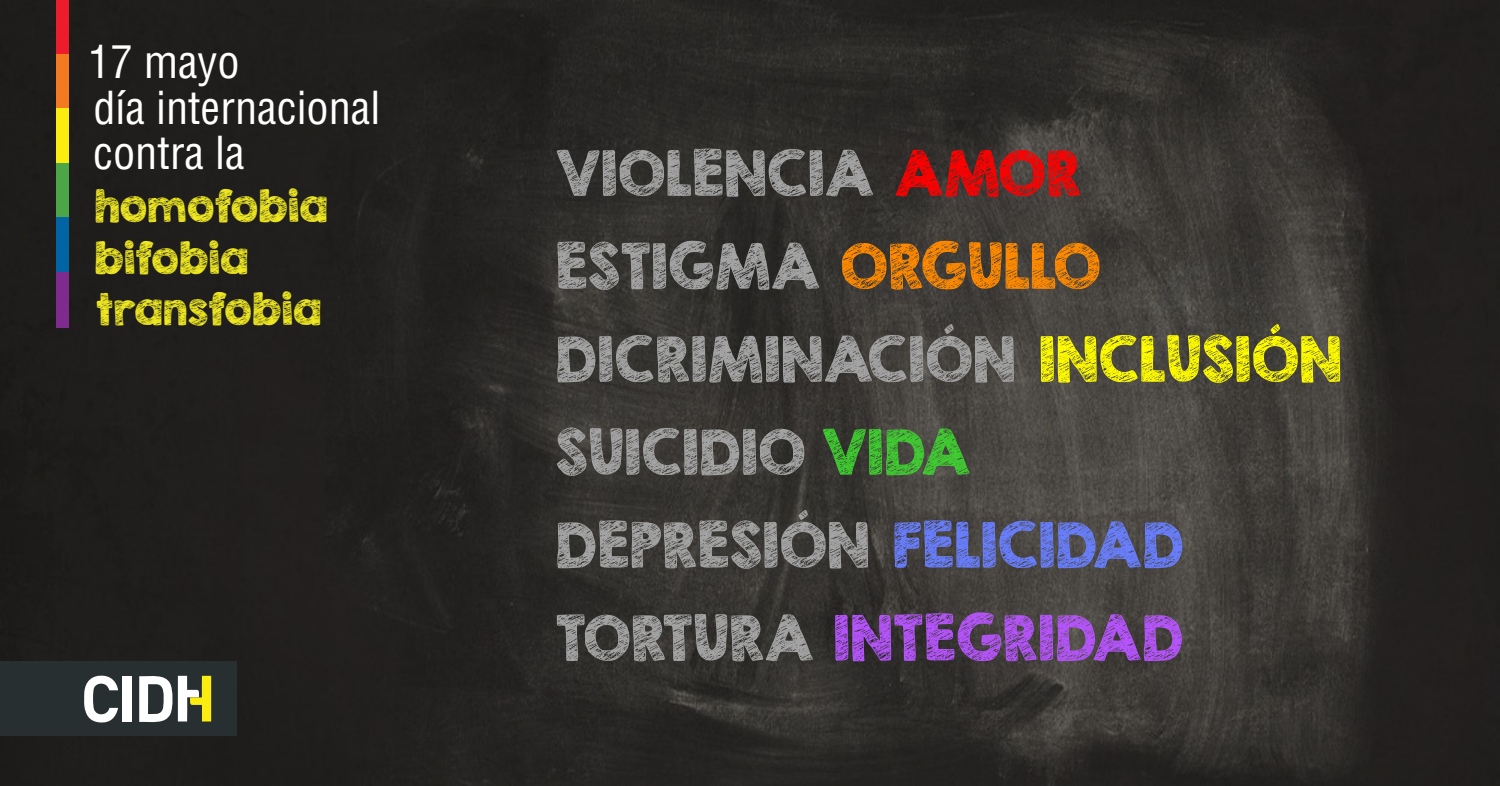
<style>
.page{position:relative;width:1500px;height:786px;background:#fff}
.page>*{position:absolute;margin:0;border:0;box-sizing:border-box;transform-origin:0 0}
.t1{font:61.05px/92.8px "KG Broken Vessels Sketch";color:#a4a4a4}
.t2{font:61.05px "KG Broken Vessels Sketch";color:#b654fc}
.t3{font:condensed 44.4px "Helvetica LT Std";color:#fff}
.t4{font:42.75px/51.9px "KG Broken Vessels Sketch";color:#f0e922}
.s1{color:#f00}
.s2{color:#ff8a00}
.s3{color:#fffc00}
.s4{color:#3fcb31}
.s5{color:#687efc}
.s6{color:#a4a4a4}
</style>
<div class="page">
<img style="left:0;top:0;width:1500px;height:786px">
<div style="left:56px;top:0;width:13px;height:55px;background:#ec1c2c"></div>
<div style="left:56px;top:54px;width:13px;height:56px;background:#f37a20"></div>
<div style="left:56px;top:109px;width:13px;height:55px;background:#fced11"></div>
<div style="left:56px;top:163px;width:13px;height:56px;background:#4ca547"></div>
<div style="left:56px;top:217px;width:13px;height:56px;background:#0164a5"></div>
<div style="left:56px;top:272px;width:13px;height:55px;background:#7e2a8e"></div>
<div style="left:0;top:661px;width:236px;height:74px;background:#272f31"></div>
<svg style="left:84px;top:675px;width:34px;height:48px"></svg>
<div style="left:123px;top:676px;width:9px;height:46px;background:#fff"></div>
<svg style="left:139px;top:675px;width:72px;height:48px"></svg>
<p class="t3" style="left:88px;top:34px;width:153px">17 mayo</p>
<p class="t3" style="left:93px;top:80px;width:289px">día internacional</p>
<p class="t3" style="left:93px;top:125px;width:153px">contra la</p>
<p class="t4" style="left:94px;top:180px;width:235px">homofobia bifobia transfobia</p>
<p class="t1" style="left:556px;top:127px;width:527px">VIOLENCIA <span class="s1">AMOR</span></p>
<p class="t1" style="left:556px;top:220px;width:788px">ESTIGMA <span class="s2">ORGULLO<br></span>DICRIMINACIÓN <span class="s3">INCLUSIÓN</span></p>
<p class="t1" style="left:556px;top:406px;width:417px">SUICIDIO <span class="s4">VIDA</span></p>
<p class="t1" style="left:556px;top:499px;width:630px">DEPRESIÓN <span class="s5">FELICIDAD</span></p>
<p class="t2" style="left:556px;top:601px;width:630px"><span class="s6">TORTURA</span> INTEGRIDAD</p>
</div>
